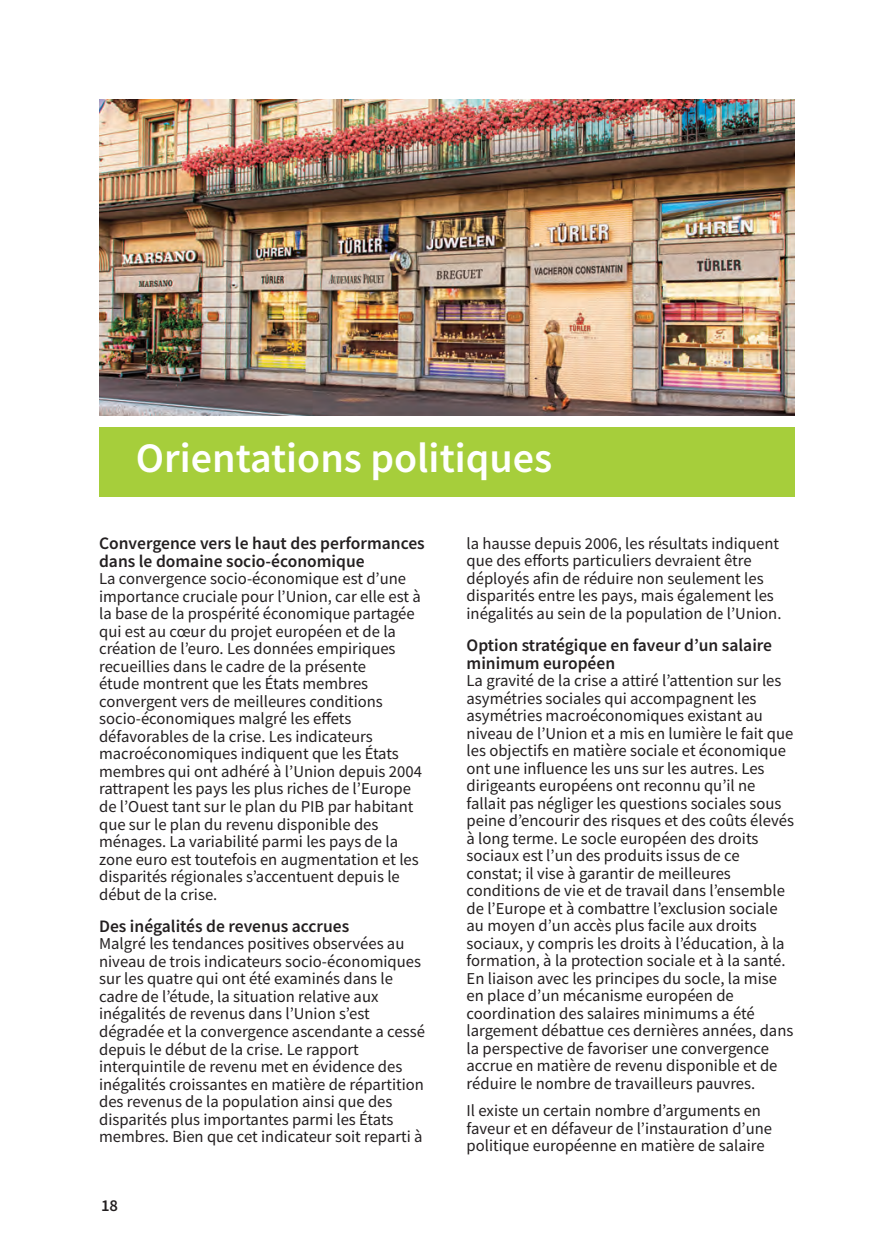
<style>
.page{position:relative;width:874px;height:1241px;background:#fff}
.page>*{position:absolute;margin:0;border:0;box-sizing:border-box;transform-origin:0 0}
.t1{font:600 42px "Source Sans Pro";color:#fff}
.t2{font:600 17.5px/17.5px "Source Sans Pro";color:#231f20}
.t3{font:16.62px/17.5px "Source Sans Pro";color:#231f20}
.t4{font:600 16.62px "Source Sans Pro";color:#231f20}
</style>
<div class="page">
<img style="left:99px;top:99px;width:694px;height:317px">
<div style="left:99px;top:427px;width:694px;height:69px;background:#a6ce3b"></div>
<p class="t1" style="left:136px;top:442px;width:418px">Orientations politiques</p>
<p class="t2" style="left:99px;top:536px;width:327px">Convergence vers le haut des performances dans le domaine socio-économique</p>
<p class="t3" style="left:99px;top:571px;width:324px">La convergence socio-économique est d’une importance cruciale pour l’Union, car elle est à la base de la prospérité économique partagée qui est au cœur du projet européen et de la création de l’euro. Les données empiriques recueillies dans le cadre de la présente<br>étude montrent que les États membres convergent vers de meilleures conditions socio-économiques malgré les effets défavorables de la crise. Les indicateurs macroéconomiques indiquent que les États membres qui ont adhéré à l’Union depuis 2004 rattrapent les pays les plus riches de l’Europe de l’Ouest tant sur le plan du PIB par habitant que sur le plan du revenu disponible des ménages. La variabilité parmi les pays de la zone euro est toutefois en augmentation et les disparités régionales s’accentuent depuis le début de la crise.</p>
<p class="t2" style="left:99px;top:918px;width:251px">Des inégalités de revenus accrues</p>
<p class="t3" style="left:99px;top:936px;width:327px">Malgré les tendances positives observées au niveau de trois indicateurs socio-économiques sur les quatre qui ont été examinés dans le cadre de l’étude, la situation relative aux inégalités de revenus dans l’Union s’est dégradée et la convergence ascendante a cessé depuis le début de la crise. Le rapport interquintile de revenu met en évidence des inégalités croissantes en matière de répartition des revenus de la population ainsi que des disparités plus importantes parmi les États membres. Bien que cet indicateur soit reparti à</p>
<p class="t4" style="left:101px;top:1199px;width:19px">18</p>
<p class="t3" style="left:466px;top:535px;width:316px">la hausse depuis 2006, les résultats indiquent que des efforts particuliers devraient être déployés afin de réduire non seulement les disparités entre les pays, mais également les inégalités au sein de la population de l’Union.</p>
<p class="t2" style="left:466px;top:638px;width:307px">Option stratégique en faveur d’un salaire minimum européen</p>
<p class="t3" style="left:466px;top:673px;width:329px">La gravité de la crise a attiré l’attention sur les asymétries sociales qui accompagnent les asymétries macroéconomiques existant au niveau de l’Union et a mis en lumière le fait que les objectifs en matière sociale et économique ont une influence les uns sur les autres. Les dirigeants européens ont reconnu qu’il ne fallait pas négliger les questions sociales sous peine d’encourir des risques et des coûts élevés à long terme. Le socle européen des droits sociaux est l’un des produits issus de ce constat; il vise à garantir de meilleures conditions de vie et de travail dans l’ensemble de l’Europe et à combattre l’exclusion sociale au moyen d’un accès plus facile aux droits sociaux, y compris les droits à l’éducation, à la formation, à la protection sociale et à la santé.<br>En liaison avec les principes du socle, la mise en place d’un mécanisme européen de coordination des salaires minimums a été largement débattue ces dernières années, dans la perspective de favoriser une convergence accrue en matière de revenu disponible et de réduire le nombre de travailleurs pauvres.</p>
<p class="t3" style="left:466px;top:1103px;width:307px">Il existe un certain nombre d’arguments en faveur et en défaveur de l’instauration d’une politique européenne en matière de salaire</p>
</div>
